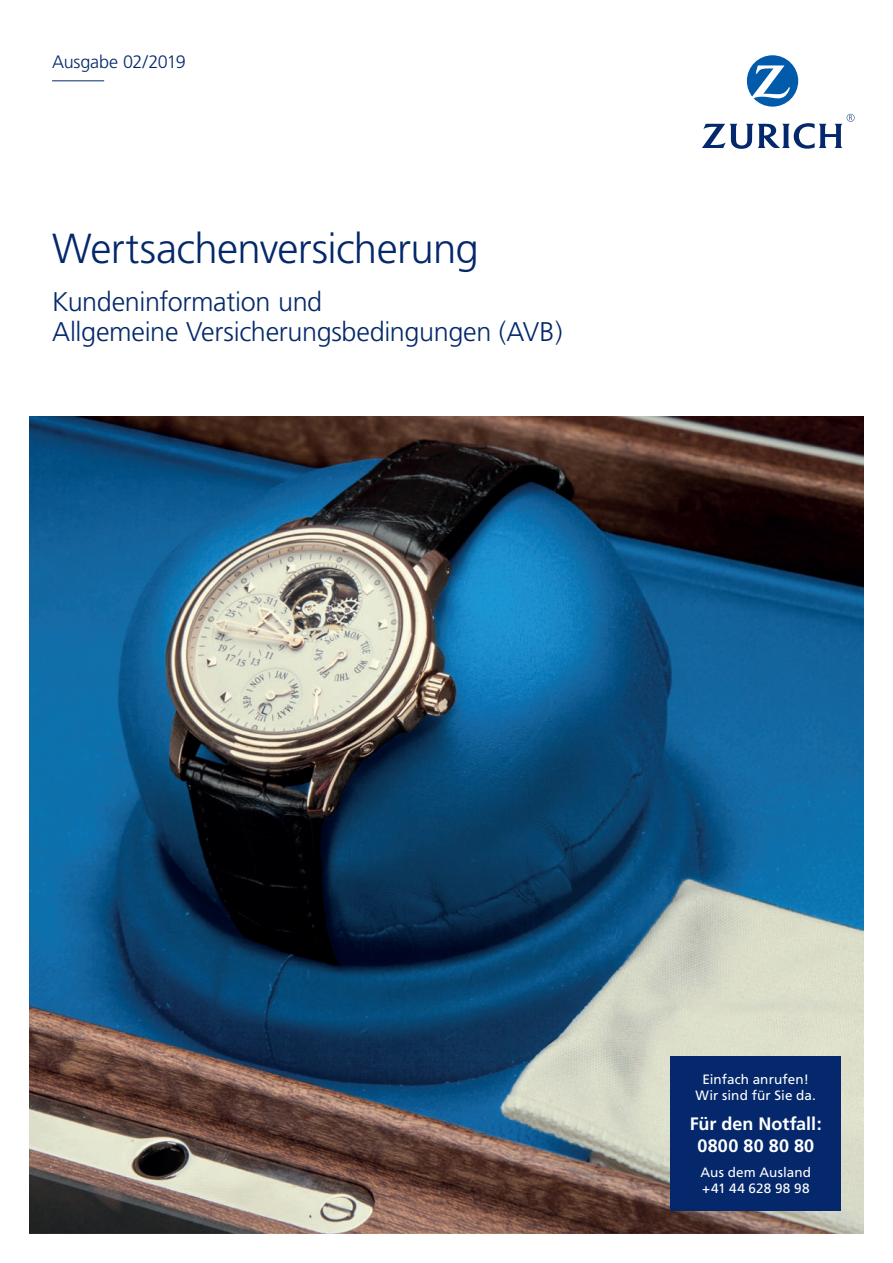
<style>
.page{position:relative;width:893px;height:1263px;background:#fff}
.page>*{position:absolute;margin:0;border:0;box-sizing:border-box;transform-origin:0 0}
.t1{font:300 42px "Frutiger";letter-spacing:-.015em;color:#04286b}
.t2{font:300 27px/30px "Frutiger";letter-spacing:-.015em;color:#04286b}
.t3{font:700 18px/21.6px "Frutiger";color:#fff;text-align:center}
.t4{font:300 18px "Frutiger";letter-spacing:-.015em;color:#04286b}
.t5{font:13.5px/16.2px "Frutiger";letter-spacing:.005em;color:#fff;text-align:center}
</style>
<div class="page">
<hr style="left:52px;top:80px;width:52px;height:1px;background:#04286b">
<img style="left:30px;top:417px;width:833px;height:816px">
<div style="left:671px;top:1057px;width:170px;height:154px;background:#04286b"></div>
<svg style="left:747px;top:55px;width:51px;height:52px"></svg>
<svg style="left:702px;top:114px;width:152px;height:35px"></svg>
<p class="t4" style="left:52px;top:51px;width:135px">Ausgabe 02/2019</p>
<h1 class="t1" style="left:52px;top:225px;width:428px">Wertsachenversicherung</h1>
<p class="t2" style="left:52px;top:287px;width:512px">Kundeninformation und<br>Allgemeine Versicherungsbedingungen (AVB)</p>
<p class="t5" style="left:696px;top:1071px;width:122px">Einfach anrufen!<br>Wir sind für Sie da.</p>
<p class="t3" style="left:690px;top:1113px;width:134px">Für den Notfall:<br>0800 80 80 80</p>
<p class="t5" style="left:700px;top:1164px;width:112px;text-align:left">Aus dem Ausland +41 44 628 98 98</p>
</div>
